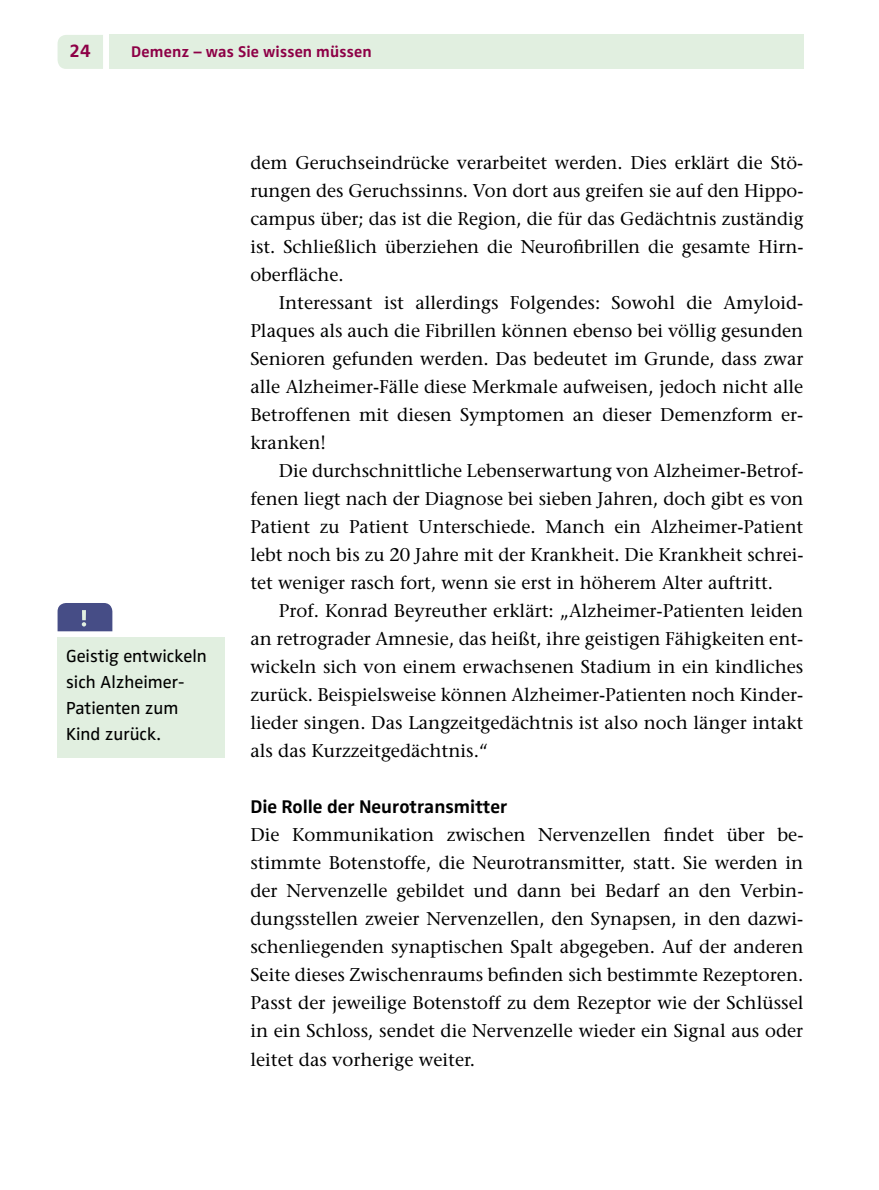
<style>
.page{position:relative;width:879px;height:1190px;background:#fff}
.page>*{position:absolute;margin:0;border:0;box-sizing:border-box;transform-origin:0 0}
.t1{font:700 19px "Zwo Pro";color:#000}
.t2{font:18.4px/28px "Stone Serif";color:#000;text-align:justify}
.t3{font:700 18.4px "Zwo Pro";color:#8d0046}
.t4{font:18px/26px "Zwo Pro";color:#000}
.t5{font:700 16px "Zwo Pro";letter-spacing:.01em;color:#8d0046}
</style>
<div class="page">
<div style="left:58px;top:35px;width:45px;height:34px;background:#e1efe0"></div>
<div style="left:109px;top:35px;width:694px;height:34px;background:#e1efe0"></div>
<div style="left:58px;top:637px;width:167px;height:120px;background:#e1efe0"></div>
<div style="left:58px;top:603px;width:54px;height:28px;background:#464d86"></div>
<p class="t3" style="left:70px;top:40px;width:23px">24</p>
<p class="t5" style="left:131px;top:42px;width:242px">Demenz – was Sie wissen müssen</p>
<p class="t4" style="left:66px;top:643px;width:142px">Geistig entwickeln sich Alzheimer-<br>Patienten zum<br>Kind zurück.</p>
<p class="t2" style="left:250px;top:148px;width:554px">dem Geruchseindrücke verarbeitet werden. Dies erklärt die Stö&shy;rungen des Geruchssinns. Von dort aus greifen sie auf den Hippo&shy;campus über; das ist die Region, die für das Gedächtnis zuständig ist. Schließlich überziehen die Neurofibrillen die gesamte Hirn&shy;oberfläche.</p>
<p class="t2" style="left:250px;top:288px;width:554px;text-indent:28px">Interessant ist allerdings Folgendes: Sowohl die Amyloid-Plaques als auch die Fibrillen können ebenso bei völlig gesunden Senioren gefunden werden. Das bedeutet im Grunde, dass zwar alle Alzheimer-Fälle diese Merkmale aufweisen, jedoch nicht alle Betroffenen mit diesen Symptomen an dieser Demenzform er&shy;kranken!</p>
<p class="t2" style="left:250px;top:456px;width:554px;text-indent:28px">Die durchschnittliche Lebenserwartung von Alzheimer-Betrof&shy;fenen liegt nach der Diagnose bei sieben Jahren, doch gibt es von Patient zu Patient Unterschiede. Manch ein Alzheimer-Patient lebt noch bis zu 20 Jahre mit der Krankheit. Die Krankheit schrei&shy;tet weniger rasch fort, wenn sie erst in höherem Alter auftritt.</p>
<p class="t2" style="left:250px;top:596px;width:554px;text-indent:28px">Prof. Konrad Beyreuther erklärt: „Alzheimer-Patienten leiden an retrograder Amnesie, das heißt, ihre geistigen Fähigkeiten ent&shy;wickeln sich von einem erwachsenen Stadium in ein kindliches zurück. Beispielsweise können Alzheimer-Patienten noch Kinder&shy;lieder singen. Das Langzeitgedächtnis ist also noch länger intakt als das Kurzzeitgedächtnis.“</p>
<p class="t1" style="left:250px;top:795px;width:258px">Die Rolle der Neurotransmitter</p>
<p class="t2" style="left:250px;top:820px;width:554px">Die Kommunikation zwischen Nervenzellen findet über be&shy;stimmte Botenstoffe, die Neurotransmitter, statt. Sie werden in der Nervenzelle gebildet und dann bei Bedarf an den Verbin&shy;dungsstellen zweier Nervenzellen, den Synapsen, in den dazwi&shy;schenliegenden synaptischen Spalt abgegeben. Auf der anderen Seite dieses Zwischenraums befinden sich bestimmte Rezeptoren.<br>Passt der jeweilige Botenstoff zu dem Rezeptor wie der Schlüssel in ein Schloss, sendet die Nervenzelle wieder ein Signal aus oder leitet das vorherige weiter.</p>
</div>
